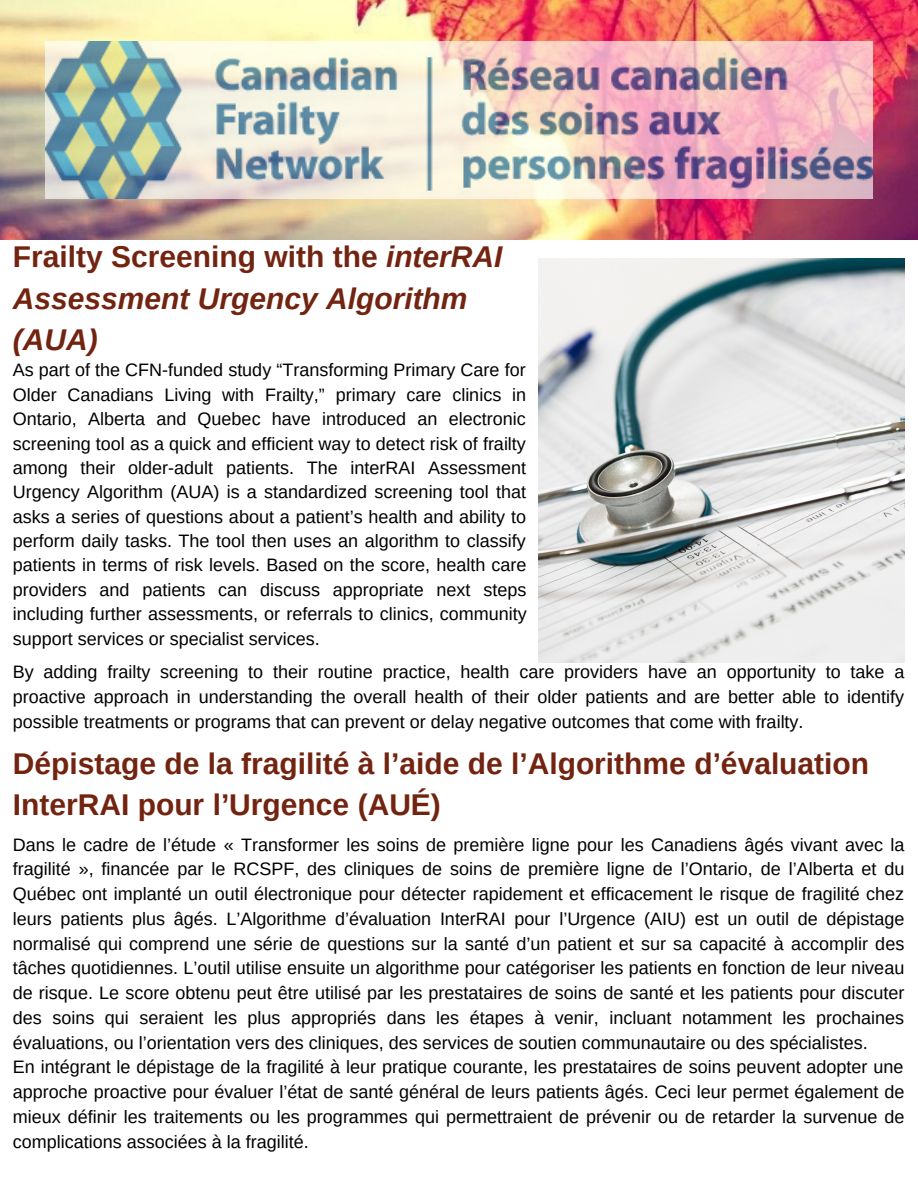
<style>
.page{position:relative;width:918px;height:1188px;background:#fff}
.page>*{position:absolute;margin:0;border:0;box-sizing:border-box;transform-origin:0 0}
.t1{font:700 30px/41.7px "Arimo";color:#722410}
.t2{font:italic 700 30px/41.7px "Arimo";color:#722410}
.t3{font:18px/24.8px "Arimo";color:#000;text-align:justify}
.s1{font-style:normal}
</style>
<div class="page">
<img style="left:0;top:0;width:918px;height:240px">
<img style="left:46px;top:41px;width:827px;height:158px">
<img style="left:538px;top:259px;width:367px;height:403px">
<h2 class="t2" style="left:13px;top:236px;width:491px"><span class="s1">Frailty Screening with the</span> interRAI<br>Assessment Urgency Algorithm (AUA)</h2>
<p class="t3" style="left:13px;top:358px;width:515px">As part of the CFN-funded study “Transforming Primary Care for Older Canadians Living with Frailty,” primary care clinics in Ontario, Alberta and Quebec have introduced an electronic screening tool as a quick and efficient way to detect risk of frailty among their older-adult patients. The interRAI Assessment Urgency Algorithm (AUA) is a standardized screening tool that asks a series of questions about a patient’s health and ability to perform daily tasks. The tool then uses an algorithm to classify patients in terms of risk levels. Based on the score, health care providers and patients can discuss appropriate next steps including further assessments, or referrals to clinics, community support services or specialist services.</p>
<p class="t3" style="left:13px;top:660px;width:893px">By adding frailty screening to their routine practice, health care providers have an opportunity to take a proactive approach in understanding the overall health of their older patients and are better able to identify possible treatments or programs that can prevent or delay negative outcomes that come with frailty.</p>
<h2 class="t1" style="left:13px;top:742px;width:858px">Dépistage de la fragilité à l’aide de l’Algorithme d’évaluation<br>InterRAI pour l’Urgence (AUÉ)</h2>
<p class="t3" style="left:13px;top:832px;width:893px;text-align:left">Dans le cadre de l’étude « Transformer les soins de première ligne pour les Canadiens âgés vivant avec la fragilité », financée par le RCSPF, des cliniques de soins de première ligne de l’Ontario, de l’Alberta et du Québec ont implanté un outil électronique pour détecter rapidement et efficacement le risque de fragilité chez leurs patients plus âgés. L’Algorithme d’évaluation InterRAI pour l’Urgence (AIU) est un outil de dépistage normalisé qui comprend une série de questions sur la santé d’un patient et sur sa capacité à accomplir des tâches quotidiennes. L’outil utilise ensuite un algorithme pour catégoriser les patients en fonction de leur niveau de risque. Le score obtenu peut être utilisé par les prestataires de soins de santé et les patients pour discuter des soins qui seraient les plus appropriés dans les étapes à venir, incluant notamment les prochaines évaluations, ou l’orientation vers des cliniques, des services de soutien communautaire ou des spécialistes.<br>En intégrant le dépistage de la fragilité à leur pratique courante, les prestataires de soins peuvent adopter une approche proactive pour évaluer l’état de santé général de leurs patients âgés. Ceci leur permet également de mieux définir les traitements ou les programmes qui permettraient de prévenir ou de retarder la survenue de complications associées à la fragilité.</p>
</div>
